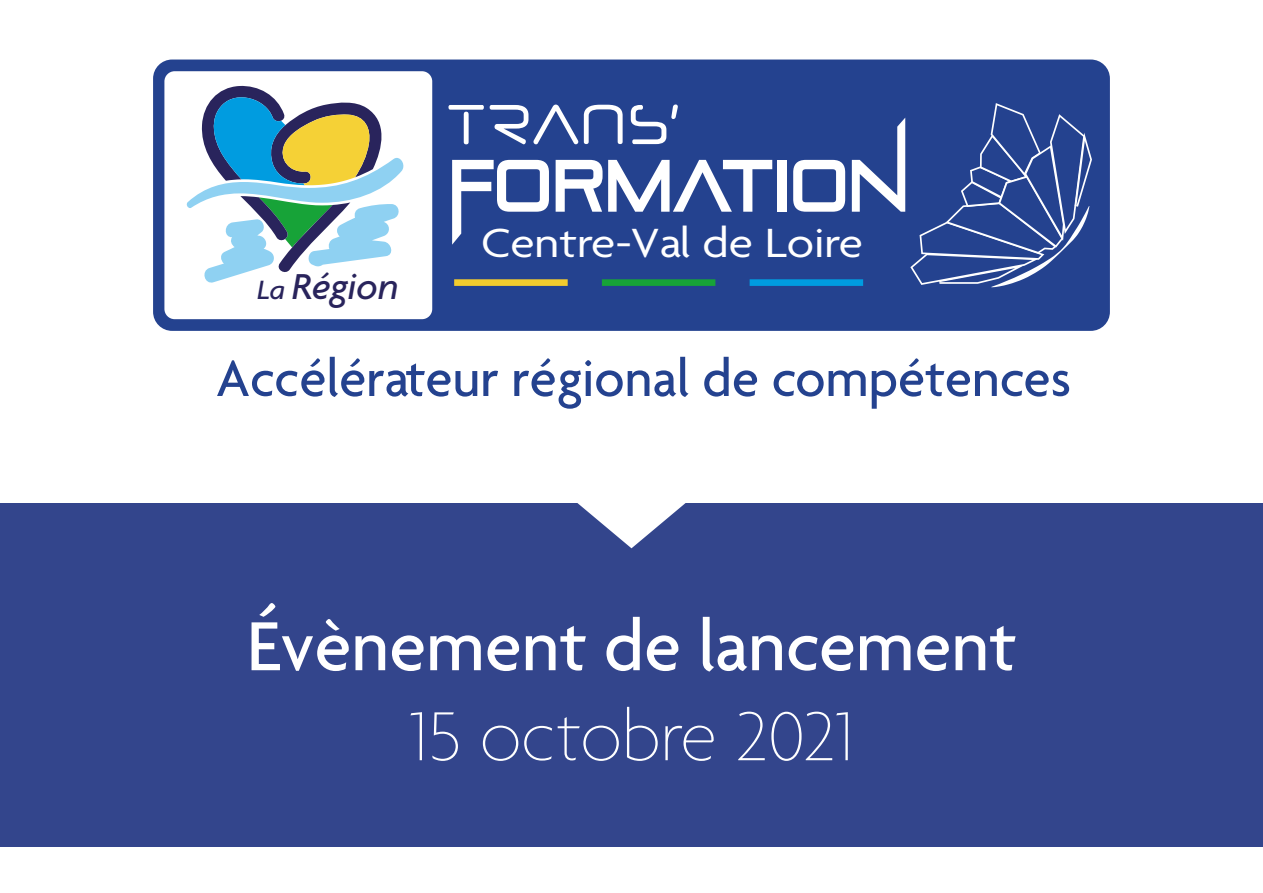
<style>
.page{position:relative;width:1263px;height:893px;background:#fff}
.page>*{position:absolute;margin:0;border:0;box-sizing:border-box;transform-origin:0 0}
.t1{font:500 75px "Agenda";color:#fff}
.t2{font:100 75px "Agenda";color:#fff}
.t3{font:500 55.05px "Agenda";color:#24428f}
.t4{font:44.1px "Agenda";color:#fff;scale:1.12 1}
.t5{font:italic 500 39px "Agenda";color:#29245c}
.s1{font-size:28.65px}
</style>
<div class="page">
<div style="left:0;top:504px;width:1263px;height:343px;background:#33458c"></div>
<div style="left:153px;top:60px;width:957px;height:271px;background:#24428f;border-radius:19px"></div>
<div style="left:454px;top:279px;width:114px;height:7px;background:#f2cc2e"></div>
<div style="left:602px;top:279px;width:113px;height:7px;background:#17a338"></div>
<div style="left:750px;top:279px;width:113px;height:7px;background:#009ce0"></div>
<svg style="left:448px;top:105px;width:36px;height:39px"></svg>
<svg style="left:490px;top:105px;width:88px;height:39px"></svg>
<svg style="left:584px;top:105px;width:39px;height:39px"></svg>
<svg style="left:631px;top:104px;width:47px;height:40px"></svg>
<svg style="left:452px;top:160px;width:97px;height:85px"></svg>
<svg style="left:556px;top:160px;width:46px;height:52px"></svg>
<svg style="left:608px;top:160px;width:164px;height:52px"></svg>
<div style="left:777px;top:160px;width:9px;height:52px;background:#fff"></div>
<svg style="left:793px;top:160px;width:52px;height:52px"></svg>
<svg style="left:852px;top:103px;width:240px;height:184px"></svg>
<div style="left:164px;top:71px;width:268px;height:248px;background:#fff;border-radius:10px"></div>
<svg style="left:186px;top:85px;width:218px;height:198px"></svg>
<svg style="left:556px;top:503px;width:150px;height:45px"></svg>
<p class="t5" style="left:257px;top:263px;width:143px"><span class="s1">La</span> Région</p>
<p class="t4" style="left:481px;top:219px;width:342px">Centre-Val de Loire</p>
<p class="t3" style="left:216px;top:349px;width:857px">Accélérateur régional de compétences</p>
<h1 class="t1" style="left:247px;top:606px;width:771px">Évènement de lancement</h1>
<h1 class="t2" style="left:410px;top:696px;width:445px">15 octobre 2021</h1>
</div>
